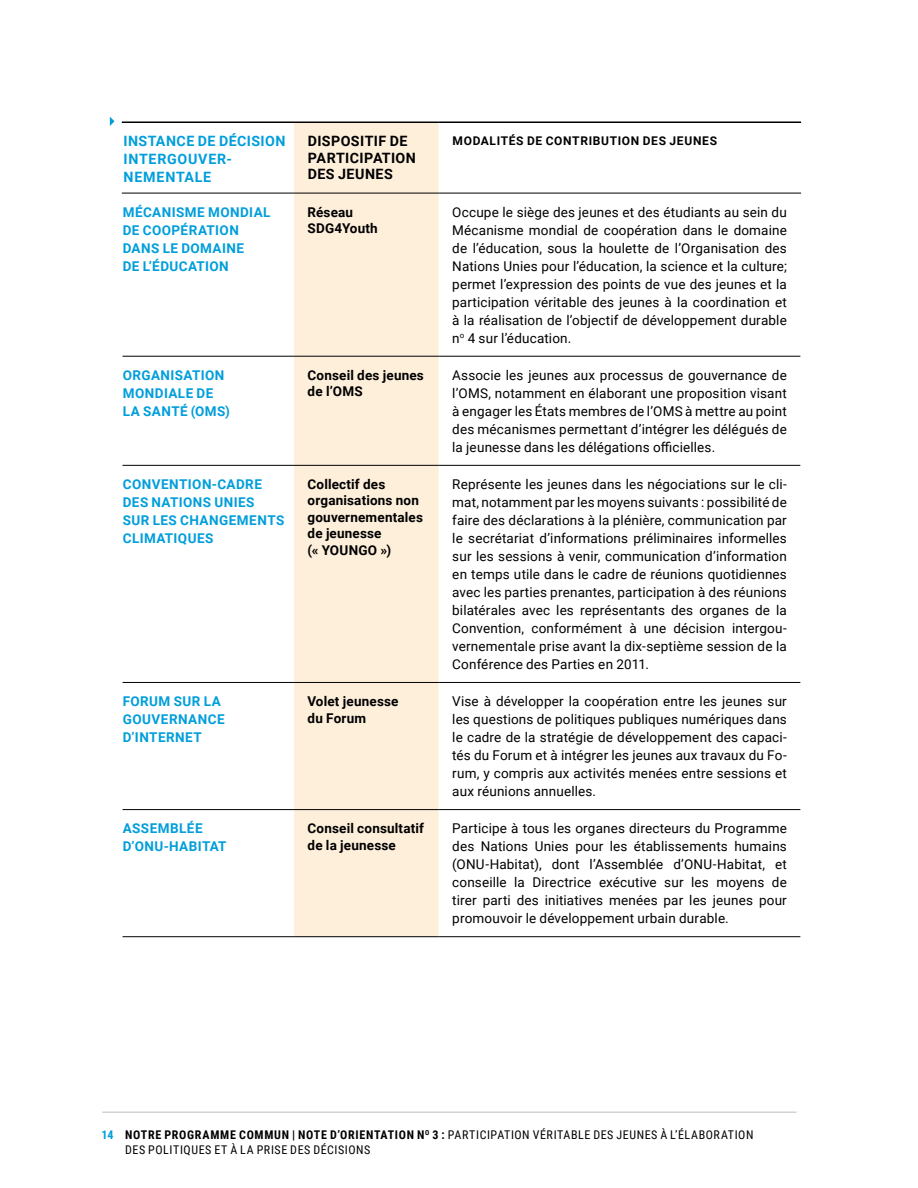
<style>
.page{position:relative;width:918px;height:1188px;background:#fff}
.page>*{position:absolute;margin:0;border:0;box-sizing:border-box;transform-origin:0 0}
.CHART_FIGURE__NUMBER{font:700 14.25px/18px "Roboto";letter-spacing:.04em;color:#009edb}
.TABLE_TEXT_LEVEL_2{font:700 14.25px/16.5px "Roboto";letter-spacing:.03em;color:#000}
.TABLE_TEXT{font:13.5px/18px "Roboto";letter-spacing:.01em;color:#000;text-align:justify}
.TABLE_HEADING{font:700 13.5px/18px "Roboto";letter-spacing:.035em;color:#009edb}
.TABLE_TEXT_LEVEL_2-2{font:700 13.5px/16.5px "Roboto";letter-spacing:.01em;color:#000}
.t1{font:12px/15px "Roboto Condensed";letter-spacing:.05em;color:#000}
.CHART_FIGURE_NAME{font:700 12px "Roboto";letter-spacing:.055em;color:#000}
.t2{font:700 12px "Roboto Condensed";color:#009edb}
.s1{font-weight:700}
</style>
<div class="page">
<hr style="left:102px;top:1112px;width:695px;height:1px;background:#d1d3d4">
<div style="left:294px;top:123px;width:145px;height:813px;background:#feefdb"></div>
<hr style="left:122px;top:122px;width:172px;height:1px;background:#000">
<hr style="left:294px;top:122px;width:145px;height:1px;background:#000">
<hr style="left:439px;top:122px;width:362px;height:1px;background:#000">
<hr style="left:123px;top:356px;width:171px;height:1px;background:#000">
<hr style="left:123px;top:465px;width:171px;height:1px;background:#000">
<hr style="left:123px;top:682px;width:171px;height:1px;background:#000">
<hr style="left:123px;top:809px;width:171px;height:1px;background:#000">
<hr style="left:123px;top:936px;width:171px;height:1px;background:#000">
<hr style="left:294px;top:356px;width:145px;height:1px;background:#000">
<hr style="left:294px;top:465px;width:145px;height:1px;background:#000">
<hr style="left:294px;top:682px;width:145px;height:1px;background:#000">
<hr style="left:294px;top:809px;width:145px;height:1px;background:#000">
<hr style="left:294px;top:936px;width:145px;height:1px;background:#000">
<hr style="left:439px;top:356px;width:361px;height:1px;background:#000">
<hr style="left:439px;top:465px;width:361px;height:1px;background:#000">
<hr style="left:439px;top:682px;width:361px;height:1px;background:#000">
<hr style="left:439px;top:809px;width:361px;height:1px;background:#000">
<hr style="left:439px;top:936px;width:361px;height:1px;background:#000">
<hr style="left:122px;top:193px;width:172px;height:1px;background:#000">
<hr style="left:294px;top:193px;width:145px;height:1px;background:#000">
<hr style="left:439px;top:193px;width:362px;height:1px;background:#000">
<svg style="left:110px;top:117px;width:5px;height:9px"></svg>
<h3 class="CHART_FIGURE__NUMBER" style="left:124px;top:132px;width:163px">INSTANCE DE DÉCISION<br>INTERGOUVER-<br>NEMENTALE</h3>
<p class="TABLE_TEXT_LEVEL_2" style="left:308px;top:133px;width:110px">DISPOSITIF DE<br>PARTICIPATION<br>DES JEUNES</p>
<p class="CHART_FIGURE_NAME" style="left:452px;top:132px;width:266px">MODALITÉS DE CONTRIBUTION DES JEUNES</p>
<p class="TABLE_HEADING" style="left:123px;top:202px;width:149px">MÉCANISME MONDIAL<br>DE COOPÉRATION<br>DANS LE DOMAINE<br>DE L’ÉDUCATION</p>
<p class="TABLE_TEXT_LEVEL_2-2" style="left:308px;top:203px;width:72px">Réseau<br>SDG4Youth</p>
<p class="TABLE_TEXT" style="left:452px;top:202px;width:336px">Occupe le siège des jeunes et des étudiants au sein du Mécanisme mondial de coopération dans le domaine de l’éducation, sous la houlette de l’Organisation des Nations Unies pour l’éducation, la science et la culture; permet l’expression des points de vue des jeunes et la participation véritable des jeunes à la coordination et à la réalisation de l’objectif de développement durable n<sup>o</sup> 4 sur l’éducation.</p>
<p class="TABLE_HEADING" style="left:123px;top:366px;width:109px">ORGANISATION<br>MONDIALE DE<br>LA SANTÉ (OMS)</p>
<p class="TABLE_TEXT_LEVEL_2-2" style="left:308px;top:366px;width:118px">Conseil des jeunes de l’OMS</p>
<p class="TABLE_TEXT" style="left:452px;top:366px;width:336px">Associe les jeunes aux processus de gouvernance de l’OMS, notamment en élaborant une proposition visant à engager les États membres de l’OMS à mettre au point des mécanismes permettant d’intégrer les délégués de la jeunesse dans les délégations officielles.</p>
<p class="TABLE_HEADING" style="left:123px;top:475px;width:163px">CONVENTION-CADRE<br>DES NATIONS UNIES<br>SUR LES CHANGEMENTS<br>CLIMATIQUES</p>
<p class="TABLE_TEXT_LEVEL_2-2" style="left:308px;top:475px;width:117px">Collectif des organisations non gouvernementales de jeunesse<br>(« YOUNGO »)</p>
<p class="TABLE_TEXT" style="left:452px;top:475px;width:336px">Représente les jeunes dans les négociations sur le cli&shy;mat, notamment par les moyens suivants : possibilité de faire des déclarations à la plénière, communication par le secrétariat d’informations préliminaires informelles sur les sessions à venir, communication d’information en temps utile dans le cadre de réunions quotidiennes avec les parties prenantes, participation à des réunions bilatérales avec les représentants des organes de la Convention, conformément à une décision intergou&shy;vernementale prise avant la dix-septième session de la Conférence des Parties en 2011.</p>
<p class="TABLE_HEADING" style="left:123px;top:692px;width:103px">FORUM SUR LA<br>GOUVERNANCE<br>D’INTERNET</p>
<p class="TABLE_TEXT_LEVEL_2-2" style="left:308px;top:693px;width:92px">Volet jeunesse du Forum</p>
<p class="TABLE_TEXT" style="left:452px;top:692px;width:336px">Vise à développer la coopération entre les jeunes sur les questions de politiques publiques numériques dans le cadre de la stratégie de développement des capaci&shy;tés du Forum et à intégrer les jeunes aux travaux du Fo&shy;rum, y compris aux activités menées entre sessions et aux réunions annuelles.</p>
<p class="TABLE_HEADING" style="left:123px;top:819px;width:105px">ASSEMBLÉE<br>D’ONU-HABITAT</p>
<p class="TABLE_TEXT_LEVEL_2-2" style="left:308px;top:820px;width:118px">Conseil consultatif de la jeunesse</p>
<p class="TABLE_TEXT" style="left:452px;top:819px;width:336px">Participe à tous les organes directeurs du Programme des Nations Unies pour les établissements humains (ONU-Habitat), dont l’Assemblée d’ONU-Habitat, et conseille la Directrice exécutive sur les moyens de tirer parti des initiatives menées par les jeunes pour promouvoir le développement urbain durable.</p>
<p class="t2" style="left:101px;top:1126px;width:14px">14</p>
<p class="t1" style="left:125px;top:1126px;width:630px"><span class="s1">NOTRE PROGRAMME COMMUN | NOTE D’ORIENTATION N</span><sup>O</sup> <span class="s1">3 :</span> PARTICIPATION VÉRITABLE DES JEUNES À L’ÉLABORATION<br>DES POLITIQUES ET À LA PRISE DES DÉCISIONS</p>
</div>
